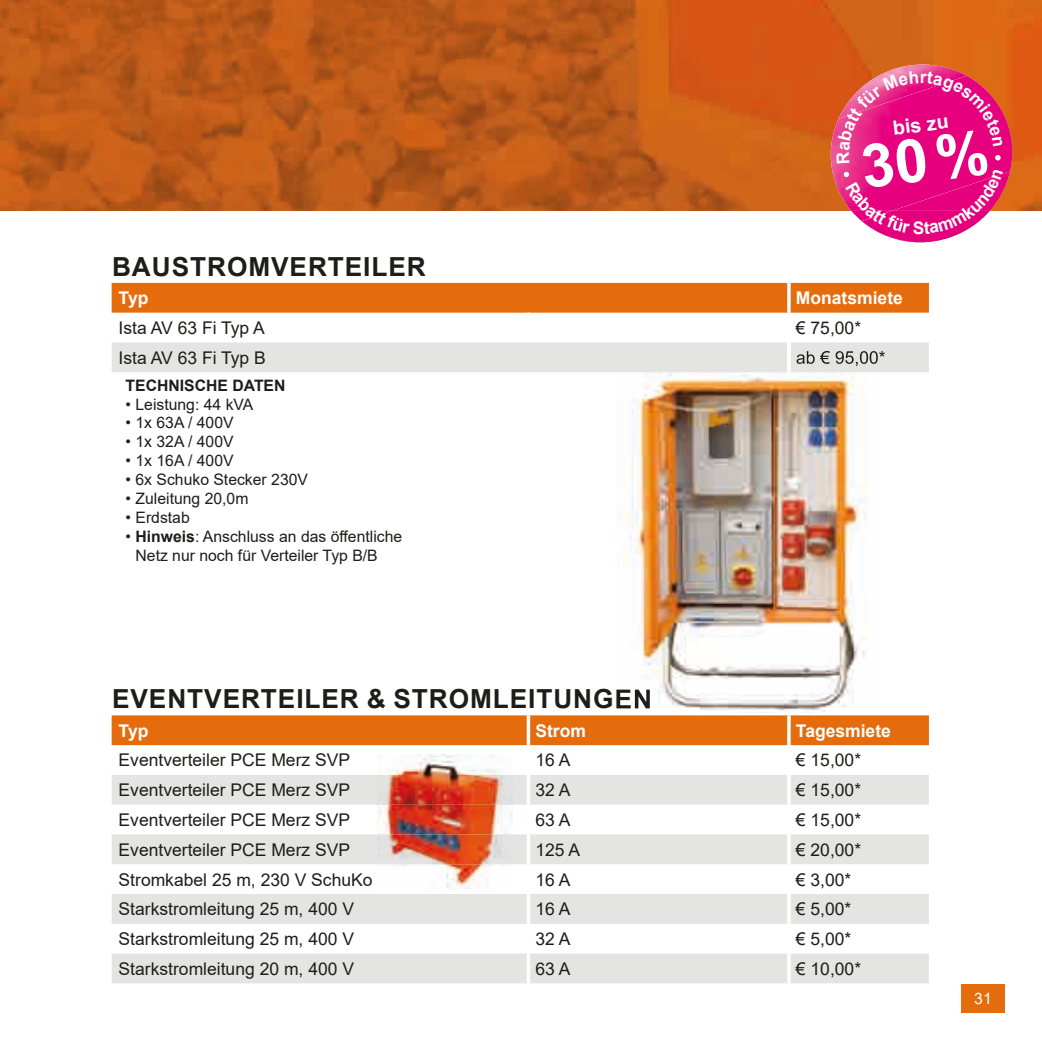
<style>
.page{position:relative;width:1042px;height:1042px;background:#fff}
.page>*{position:absolute;margin:0;border:0;box-sizing:border-box;transform-origin:0 0}
.t1{font:700 26.25px "Arial";letter-spacing:.035em;color:#1d1d1b}
.t2{font:700 19.78px "Arial";color:#fff}
.t3{font:17.5px "Arial";color:#1d1d1b}
.t4{font:700 17.5px "Arial";color:#fff}
.t5{font:15.75px/18.9px "Arial";color:#1d1d1b}
.t6{font:700 15.75px "Arial";color:#1d1d1b}
.t7{font:15.75px "Arial";color:#fff}
.s1{font-weight:700}
</style>
<div class="page">
<img style="left:0;top:0;width:1042px;height:211px">
<img style="left:838px;top:64px;width:129px;height:7px">
<img style="left:882px;top:234px;width:77px;height:8px">
<img style="left:831px;top:76px;width:181px;height:135px">
<div style="left:112px;top:283px;width:817px;height:30px;background:#e46c0d"></div>
<div style="left:112px;top:342px;width:817px;height:30px;background:#e4e4e3"></div>
<hr style="left:787px;top:283px;width:3px;height:30px;background:#fff">
<hr style="left:787px;top:342px;width:3px;height:30px;background:#fff">
<div style="left:112px;top:715px;width:817px;height:30px;background:#e46c0d"></div>
<svg style="left:112px;top:775px;width:817px;height:208px;fill:#e4e4e3"></svg>
<hr style="left:527px;top:715px;width:3px;height:30px;background:#fff">
<hr style="left:787px;top:715px;width:3px;height:30px;background:#fff">
<hr style="left:527px;top:775px;width:3px;height:30px;background:#fff">
<hr style="left:787px;top:775px;width:3px;height:30px;background:#fff">
<hr style="left:527px;top:805px;width:3px;height:29px;background:#fff">
<hr style="left:787px;top:805px;width:3px;height:29px;background:#fff">
<hr style="left:527px;top:834px;width:3px;height:30px;background:#fff">
<hr style="left:787px;top:834px;width:3px;height:30px;background:#fff">
<hr style="left:527px;top:864px;width:3px;height:30px;background:#fff">
<hr style="left:787px;top:864px;width:3px;height:30px;background:#fff">
<hr style="left:527px;top:894px;width:3px;height:30px;background:#fff">
<hr style="left:787px;top:894px;width:3px;height:30px;background:#fff">
<hr style="left:527px;top:924px;width:3px;height:29px;background:#fff">
<hr style="left:787px;top:924px;width:3px;height:29px;background:#fff">
<hr style="left:527px;top:953px;width:3px;height:30px;background:#fff">
<hr style="left:787px;top:953px;width:3px;height:30px;background:#fff">
<img style="left:617px;top:351px;width:262px;height:362px">
<img style="left:787px;top:351px;width:3px;height:21px">
<img style="left:796px;top:351px;width:83px;height:15px">
<img style="left:617px;top:689px;width:33px;height:20px">
<img style="left:377px;top:754px;width:136px;height:136px">
<img style="left:377px;top:775px;width:136px;height:89px">
<div style="left:961px;top:984px;width:44px;height:28px;background:#e46c0d"></div>
<svg style="left:836px;top:71px;width:167px;height:163px"></svg>
<p class="t2" style="left:883px;top:112px;width:57px;rotate:-7deg">bis zu</p>
<p class="t2" style="left:891px;top:114px;width:57px;rotate:-7deg">bis zu</p>
<h1 class="t1" style="left:112px;top:248px;width:315px">BAUSTROMVERTEILER</h1>
<p class="t4" style="left:119px;top:286px;width:31px">Typ</p>
<p class="t4" style="left:796px;top:286px;width:108px">Monatsmiete</p>
<p class="t3" style="left:119px;top:316px;width:148px">Ista AV 63 Fi Typ A</p>
<p class="t3" style="left:796px;top:316px;width:67px">€ 75,00*</p>
<p class="t3" style="left:119px;top:345px;width:149px">Ista AV 63 Fi Typ B</p>
<p class="t6" style="left:126px;top:374px;width:161px">TECHNISCHE DATEN</p>
<p class="t5" style="left:126px;top:394px;width:129px">• Leistung: 44 kVA</p>
<p class="t5" style="left:126px;top:413px;width:109px">• 1x 63A / 400V</p>
<p class="t5" style="left:126px;top:432px;width:109px">• 1x 32A / 400V</p>
<p class="t5" style="left:126px;top:451px;width:109px">• 1x 16A / 400V</p>
<p class="t5" style="left:126px;top:470px;width:184px">• 6x Schuko Stecker 230V</p>
<p class="t5" style="left:126px;top:489px;width:124px">• Zuleitung 20,0m</p>
<p class="t5" style="left:126px;top:508px;width:66px">• Erdstab</p>
<p class="t5" style="left:136px;top:527px;width:268px;text-indent:-10px">• <span class="s1">Hinweis</span>: Anschluss an das öffentliche<br>Netz nur noch für Verteiler Typ B/B</p>
<h1 class="t1" style="left:112px;top:681px;width:541px">EVENTVERTEILER &amp; STROMLEITUNGEN</h1>
<p class="t4" style="left:119px;top:718px;width:31px">Typ</p>
<p class="t4" style="left:535px;top:718px;width:52px">Strom</p>
<p class="t4" style="left:796px;top:718px;width:96px">Tagesmiete</p>
<p class="t3" style="left:119px;top:748px;width:233px">Eventverteiler PCE Merz SVP</p>
<p class="t3" style="left:535px;top:748px;width:37px">16 A</p>
<p class="t3" style="left:796px;top:748px;width:67px">€ 15,00*</p>
<p class="t3" style="left:119px;top:778px;width:233px">Eventverteiler PCE Merz SVP</p>
<p class="t3" style="left:535px;top:778px;width:37px">32 A</p>
<p class="t3" style="left:796px;top:778px;width:67px">€ 15,00*</p>
<p class="t3" style="left:119px;top:808px;width:233px">Eventverteiler PCE Merz SVP</p>
<p class="t3" style="left:535px;top:808px;width:37px">63 A</p>
<p class="t3" style="left:796px;top:808px;width:67px">€ 15,00*</p>
<p class="t3" style="left:119px;top:837px;width:233px">Eventverteiler PCE Merz SVP</p>
<p class="t3" style="left:535px;top:837px;width:46px">125 A</p>
<p class="t3" style="left:796px;top:837px;width:67px">€ 20,00*</p>
<p class="t3" style="left:119px;top:867px;width:255px">Stromkabel 25 m, 230 V SchuKo</p>
<p class="t3" style="left:535px;top:867px;width:37px">16 A</p>
<p class="t3" style="left:796px;top:867px;width:57px">€ 3,00*</p>
<p class="t3" style="left:119px;top:897px;width:237px">Starkstromleitung 25 m, 400 V</p>
<p class="t3" style="left:535px;top:897px;width:37px">16 A</p>
<p class="t3" style="left:796px;top:897px;width:57px">€ 5,00*</p>
<p class="t3" style="left:119px;top:927px;width:237px">Starkstromleitung 25 m, 400 V</p>
<p class="t3" style="left:535px;top:927px;width:37px">32 A</p>
<p class="t3" style="left:796px;top:927px;width:57px">€ 5,00*</p>
<p class="t3" style="left:119px;top:956px;width:237px">Starkstromleitung 20 m, 400 V</p>
<p class="t3" style="left:535px;top:956px;width:37px">63 A</p>
<p class="t3" style="left:796px;top:956px;width:67px">€ 10,00*</p>
<p class="t7" style="left:974px;top:988px;width:19px">31</p>
</div>
